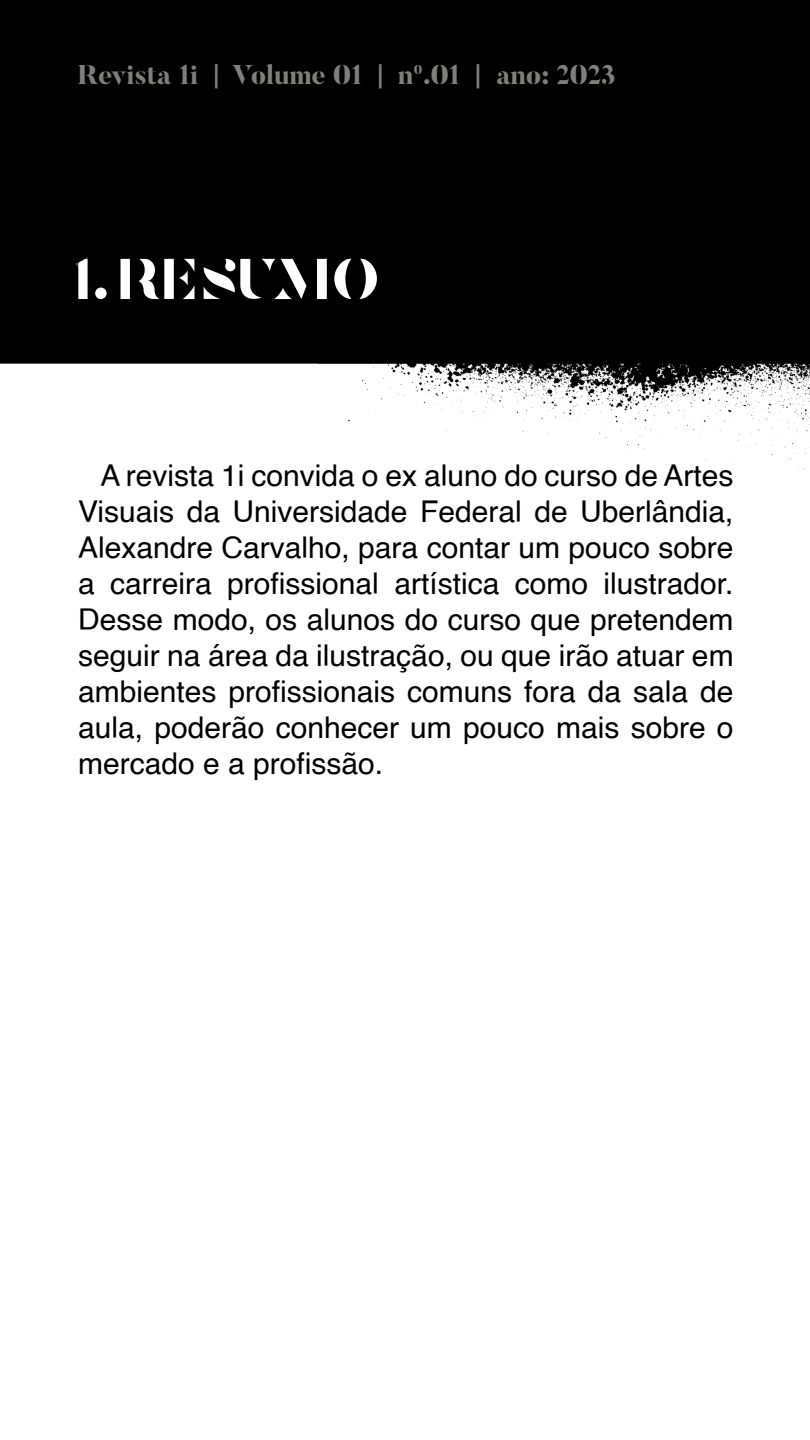
<style>
.page{position:relative;width:810px;height:1440px;background:#fff}
.page>*{position:absolute;margin:0;border:0;box-sizing:border-box;transform-origin:0 0}
.t1{font:54px "Tostada";color:#fff}
.t2{font:30px/36px "Helvetica";color:#000;text-align:justify}
.t3{font:800 27px "Butler Stencil";color:#817f79}
</style>
<div class="page">
<img style="left:0;top:0;width:810px;height:470px">
<div style="left:77px;top:258px;width:461px;height:61px;border:1px solid #000"></div>
<div style="left:77px;top:62px;width:578px;height:31px;background:#000"></div>
<p class="t3" style="left:78px;top:57px;width:540px">Revista 1i | Volume 01 | nº.01 | ano: 2023</p>
<h1 class="t1" style="left:78px;top:243px;width:305px">1. RESUMO</h1>
<p class="t2" style="left:78px;top:458px;width:657px;text-indent:22px">A revista 1i convida o ex aluno do curso de Artes Visuais da Universidade Federal de Uberlândia, Alexandre Carvalho, para contar um pouco sobre a carreira profissional artística como ilustrador.<br>Desse modo, os alunos do curso que pretendem seguir na área da ilustração, ou que irão atuar em ambientes profissionais comuns fora da sala de aula, poderão conhecer um pouco mais sobre o mercado e a profissão.</p>
</div>
